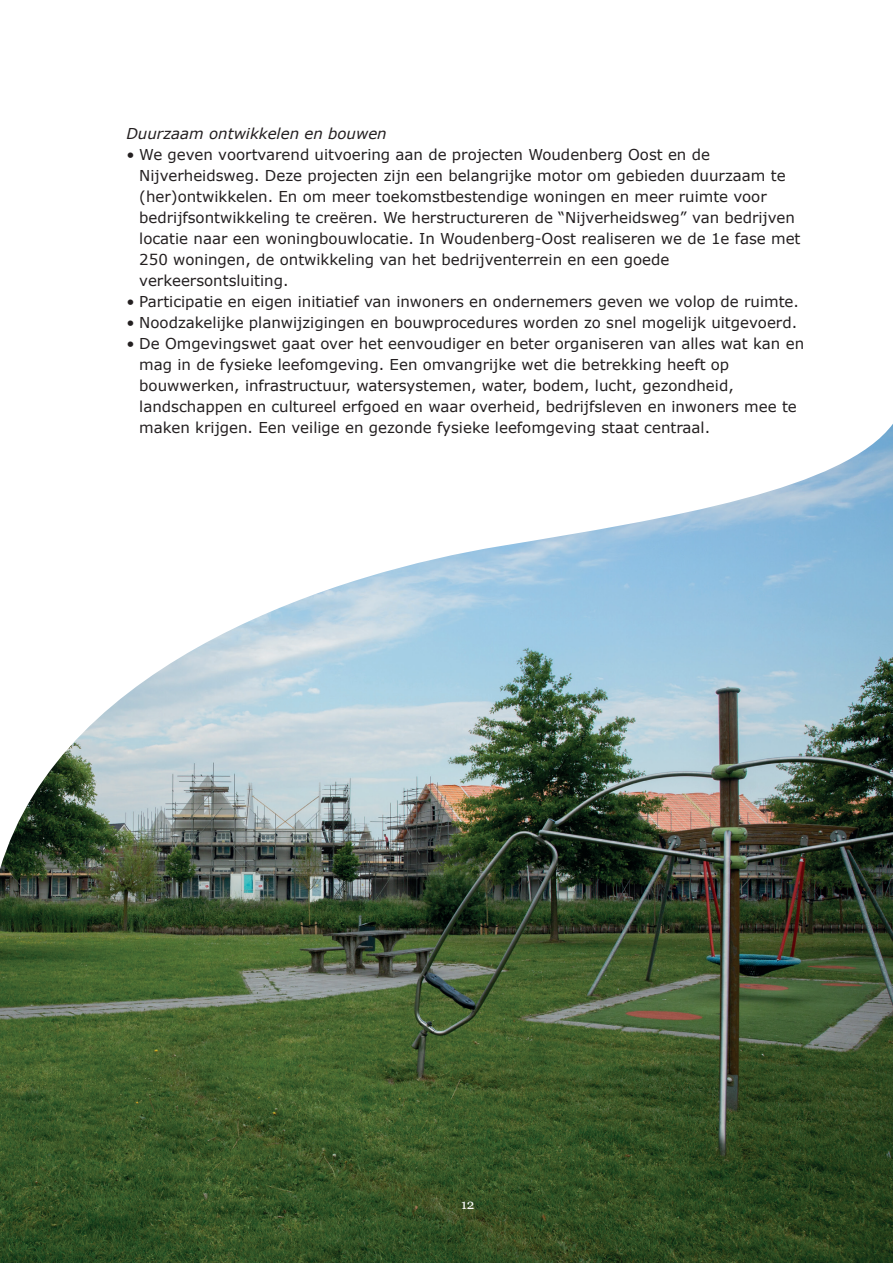
<style>
.page{position:relative;width:893px;height:1263px;background:#fff}
.page>*{position:absolute;margin:0;border:0;box-sizing:border-box;transform-origin:0 0}
.t1{font:15px/21px "Verdana";color:#231f20}
.t2{font:italic 15px "Verdana";color:#231f20}
.t3{font:13.5px "Georgia";color:#fff}
</style>
<div class="page">
<img style="left:0;top:424px;width:893px;height:839px">
<p class="t2" style="left:126px;top:124px;width:262px">Duurzaam ontwikkelen en bouwen</p>
<p class="t1" style="left:139px;top:144px;width:663px;text-indent:-13px">• We geven voortvarend uitvoering aan de projecten Woudenberg Oost en de Nijverheidsweg. Deze projecten zijn een belangrijke motor om gebieden duurzaam te (her)ontwikkelen. En om meer toekomstbestendige woningen en meer ruimte voor bedrijfsontwikkeling te creëren. We herstructureren de “Nijverheidsweg” van bedrijven locatie naar een woningbouwlocatie. In Woudenberg-Oost realiseren we de 1e fase met 250 woningen, de ontwikkeling van het bedrijventerrein en een goede verkeersontsluiting.</p>
<p class="t1" style="left:126px;top:291px;width:674px">• Participatie en eigen initiatief van inwoners en ondernemers geven we volop de ruimte.</p>
<p class="t1" style="left:126px;top:312px;width:672px">• Noodzakelijke planwijzigingen en bouwprocedures worden zo snel mogelijk uitgevoerd.</p>
<p class="t1" style="left:139px;top:333px;width:666px;text-indent:-13px">• De Omgevingswet gaat over het eenvoudiger en beter organiseren van alles wat kan en mag in de fysieke leefomgeving. Een omvangrijke wet die betrekking heeft op bouwwerken, infrastructuur, watersystemen, water, bodem, lucht, gezondheid, landschappen en cultureel erfgoed en waar overheid, bedrijfsleven en inwoners mee te maken krijgen. Een veilige en gezonde fysieke leefomgeving staat centraal.</p>
<p class="t3" style="left:461px;top:1195px;width:15px">12</p>
</div>
